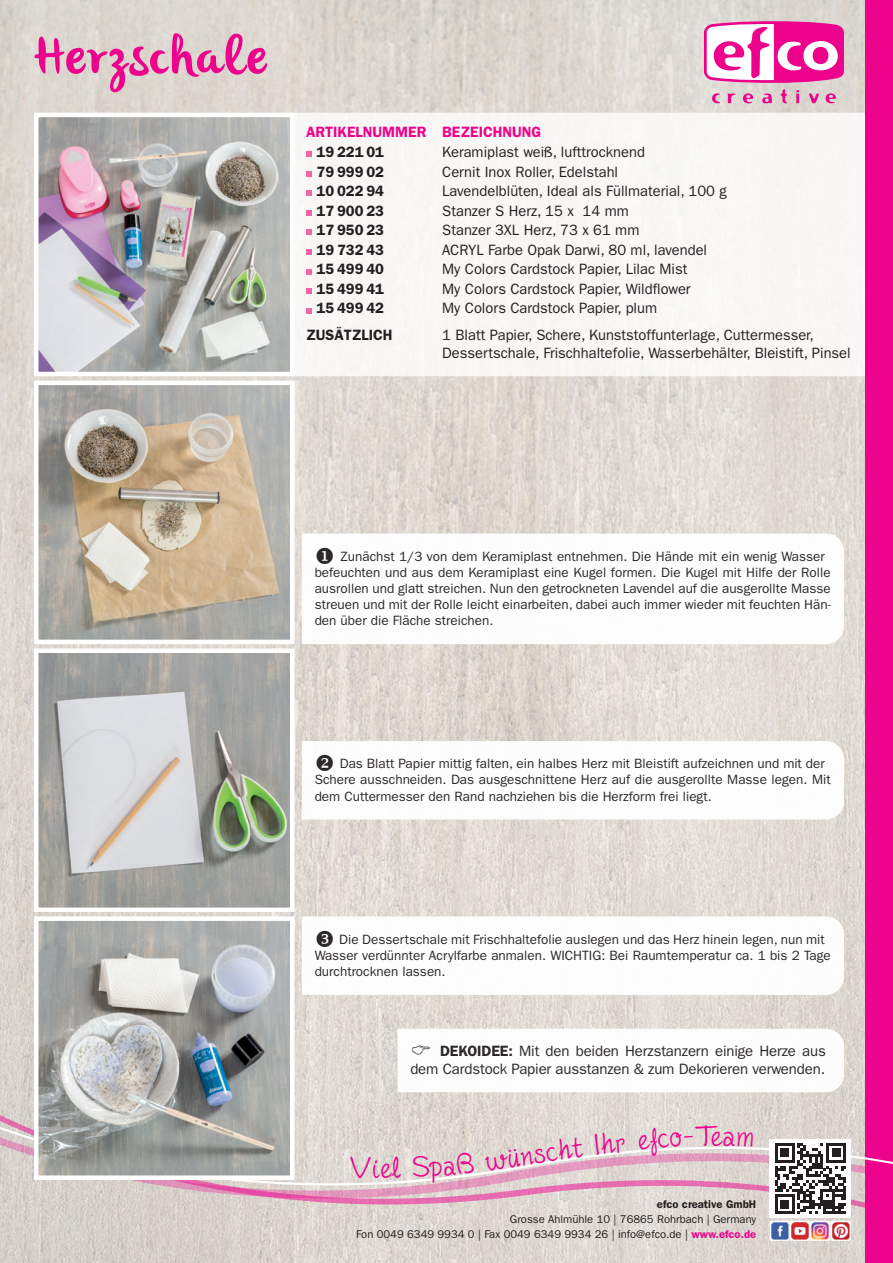
<style>
.page{position:relative;width:893px;height:1263px;background:#fff}
.page>*{position:absolute;margin:0;border:0;box-sizing:border-box;transform-origin:0 0}
.t1{font:52.5px "olivier";letter-spacing:.045em;color:#ed028c}
.t2{font:33px "Fineliner Script";color:#ed028c}
.t3{font:15px/18px "Franklin Gothic";color:#231f20}
.t4{font:600 15px "Franklin Gothic";color:#231f20}
.t5{font:600 15px "Franklin Gothic";color:#ed028c}
.t6{font:13.5px/16.2px "Franklin Gothic";color:#231f20}
.t7{font:11.25px/15px "Franklin Gothic";color:#231f20;text-align:right}
.t8{font:600 11.25px "Franklin Gothic";color:#231f20}
.s1{font-weight:600}
.s2{font-weight:600;color:#ed028c}
</style>
<div class="page">
<img style="left:0;top:0;width:865px;height:1263px">
<div style="left:290px;top:113px;width:575px;height:263px;background:#f8f7f6"></div>
<div style="left:865px;top:0;width:28px;height:1263px;background:#ed028c"></div>
<svg style="left:0;top:1022px;width:893px;height:200px"></svg>
<svg style="left:302px;top:534px;width:542px;height:110px"></svg>
<svg style="left:302px;top:741px;width:542px;height:78px"></svg>
<div style="left:770px;top:1139px;width:81px;height:79px;background:#fff"></div>
<svg style="left:775px;top:1143px;width:71px;height:71px"></svg>
<img style="left:772px;top:1223px;width:16px;height:16px">
<div style="left:770px;top:1221px;width:20px;height:20px;border:1px solid #fff"></div>
<svg style="left:790px;top:1221px;width:19px;height:19px"></svg>
<div style="left:790px;top:1221px;width:20px;height:20px;border:1px solid #fff"></div>
<img style="left:812px;top:1221px;width:19px;height:19px">
<div style="left:810px;top:1221px;width:20px;height:20px;border:1px solid #fff"></div>
<svg style="left:831px;top:1221px;width:19px;height:19px"></svg>
<div style="left:831px;top:1221px;width:19px;height:20px;border:1px solid #fff"></div>
<svg style="left:306px;top:151px;width:6px;height:6px"></svg>
<svg style="left:306px;top:171px;width:6px;height:6px"></svg>
<svg style="left:306px;top:190px;width:6px;height:6px"></svg>
<svg style="left:306px;top:210px;width:6px;height:6px"></svg>
<svg style="left:306px;top:229px;width:6px;height:6px"></svg>
<svg style="left:306px;top:249px;width:6px;height:6px"></svg>
<svg style="left:306px;top:269px;width:6px;height:5px"></svg>
<svg style="left:306px;top:288px;width:6px;height:6px"></svg>
<svg style="left:306px;top:308px;width:6px;height:5px"></svg>
<svg style="left:704px;top:21px;width:140px;height:62px"></svg>
<svg style="left:743px;top:93px;width:10px;height:10px"></svg>
<svg style="left:780px;top:89px;width:7px;height:14px"></svg>
<svg style="left:728px;top:93px;width:8px;height:10px"></svg>
<svg style="left:809px;top:93px;width:10px;height:10px"></svg>
<svg style="left:712px;top:93px;width:8px;height:10px"></svg>
<svg style="left:762px;top:94px;width:10px;height:9px"></svg>
<svg style="left:796px;top:90px;width:3px;height:13px"></svg>
<svg style="left:826px;top:93px;width:10px;height:10px"></svg>
<img style="left:39px;top:118px;width:250px;height:253px">
<div style="left:34px;top:113px;width:260px;height:263px;border:4px solid #fff"></div>
<img style="left:39px;top:386px;width:250px;height:253px">
<div style="left:34px;top:381px;width:260px;height:263px;border:4px solid #fff"></div>
<img style="left:39px;top:653px;width:250px;height:254px">
<div style="left:34px;top:648px;width:260px;height:264px;border:4px solid #fff"></div>
<img style="left:39px;top:921px;width:250px;height:254px">
<div style="left:34px;top:916px;width:260px;height:264px;border:4px solid #fff"></div>
<svg style="left:302px;top:916px;width:542px;height:79px"></svg>
<svg style="left:398px;top:1029px;width:446px;height:63px"></svg>
<svg style="left:381px;top:1156px;width:20px;height:22px"></svg>
<svg style="left:413px;top:1152px;width:62px;height:31px"></svg>
<svg style="left:485px;top:1132px;width:141px;height:39px"></svg>
<svg style="left:638px;top:1125px;width:80px;height:31px"></svg>
<svg style="left:724px;top:1131px;width:29px;height:15px"></svg>
<h1 class="t1" style="left:34px;top:26px;width:235px">Herzschale</h1>
<p class="t5" style="left:306px;top:123px;width:237px">ARTIKELNUMMER BEZEICHNUNG</p>
<p class="t4" style="left:316px;top:143px;width:69px">19 221 01</p>
<p class="t3" style="left:442px;top:143px;width:204px">Keramiplast weiß, lufttrocknend</p>
<p class="t4" style="left:316px;top:163px;width:69px">79 999 02</p>
<p class="t3" style="left:442px;top:163px;width:177px">Cernit Inox Roller, Edelstahl</p>
<p class="t4" style="left:316px;top:182px;width:69px">10 022 94</p>
<p class="t3" style="left:442px;top:182px;width:286px">Lavendelblüten, Ideal als Füllmaterial, 100 g</p>
<p class="t4" style="left:316px;top:202px;width:69px">17 900 23</p>
<p class="t3" style="left:442px;top:202px;width:188px">Stanzer S Herz, 15 x 14 mm</p>
<p class="t4" style="left:316px;top:221px;width:69px">17 950 23</p>
<p class="t3" style="left:442px;top:221px;width:199px">Stanzer 3XL Herz, 73 x 61 mm</p>
<p class="t4" style="left:316px;top:241px;width:69px">19 732 43</p>
<p class="t3" style="left:442px;top:241px;width:266px">ACRYL Farbe Opak Darwi, 80 ml, lavendel</p>
<p class="t4" style="left:316px;top:260px;width:69px">15 499 40</p>
<p class="t3" style="left:442px;top:260px;width:247px">My Colors Cardstock Papier, Lilac Mist</p>
<p class="t4" style="left:316px;top:280px;width:69px">15 499 41</p>
<p class="t3" style="left:442px;top:280px;width:250px">My Colors Cardstock Papier, Wildflower</p>
<p class="t4" style="left:316px;top:299px;width:69px">15 499 42</p>
<p class="t3" style="left:442px;top:299px;width:216px">My Colors Cardstock Papier, plum</p>
<p class="t4" style="left:306px;top:326px;width:88px">ZUSÄTZLICH</p>
<p class="t3" style="left:442px;top:326px;width:410px">1 Blatt Papier, Schere, Kunststoffunterlage, Cuttermesser,<br>Dessertschale, Frischhaltefolie, Wasserbehälter, Bleistift, Pinsel</p>
<p class="t6" style="left:315px;top:548px;width:518px">◆ Zunächst 1/3 von dem Keramiplast entnehmen. Die Hände mit ein wenig Wasser befeuchten und aus dem Keramiplast eine Kugel formen. Die Kugel mit Hilfe der Rolle ausrollen und glatt streichen. Nun den getrockneten Lavendel auf die ausgerollte Masse streuen und mit der Rolle leicht einarbeiten, dabei auch immer wieder mit feuchten Hän&shy;den über die Fläche streichen.</p>
<p class="t6" style="left:315px;top:755px;width:517px">❖ Das Blatt Papier mittig falten, ein halbes Herz mit Bleistift aufzeichnen und mit der<br>Schere ausschneiden. Das ausgeschnittene Herz auf die ausgerollte Masse legen. Mit dem Cuttermesser den Rand nachziehen bis die Herzform frei liegt.</p>
<p class="t6" style="left:315px;top:931px;width:518px;text-indent:25px">Die Dessertschale mit Frischhaltefolie auslegen und das Herz hinein legen, nun mit<br>Wasser verdünnter Acrylfarbe anmalen. WICHTIG: Bei Raumtemperatur ca. 1 bis 2 Tage durchtrocknen lassen.</p>
<p class="t3" style="left:410px;top:1042px;width:417px;text-align:right"><span class="s1">DEKOIDEE:</span> Mit den beiden Herzstanzern einige Herze aus dem Cardstock Papier ausstanzen &amp; zum Dekorieren verwenden.</p>
<h2 class="t2" style="left:350px;top:1150px;width:31px">Vi</h2>
<h2 class="t2" style="left:711px;top:1118px;width:12px">e</h2>
<p class="t8" style="left:657px;top:1198px;width:101px">efco creative GmbH</p>
<p class="t7" style="left:356px;top:1212px;width:402px">Grosse Ahlmühle 10 | 76865 Rohrbach | Germany<br>Fon 0049 6349 9934 0 | Fax 0049 6349 9934 26 | info@efco.de | <span class="s2">www.efco.de</span></p>
</div>
